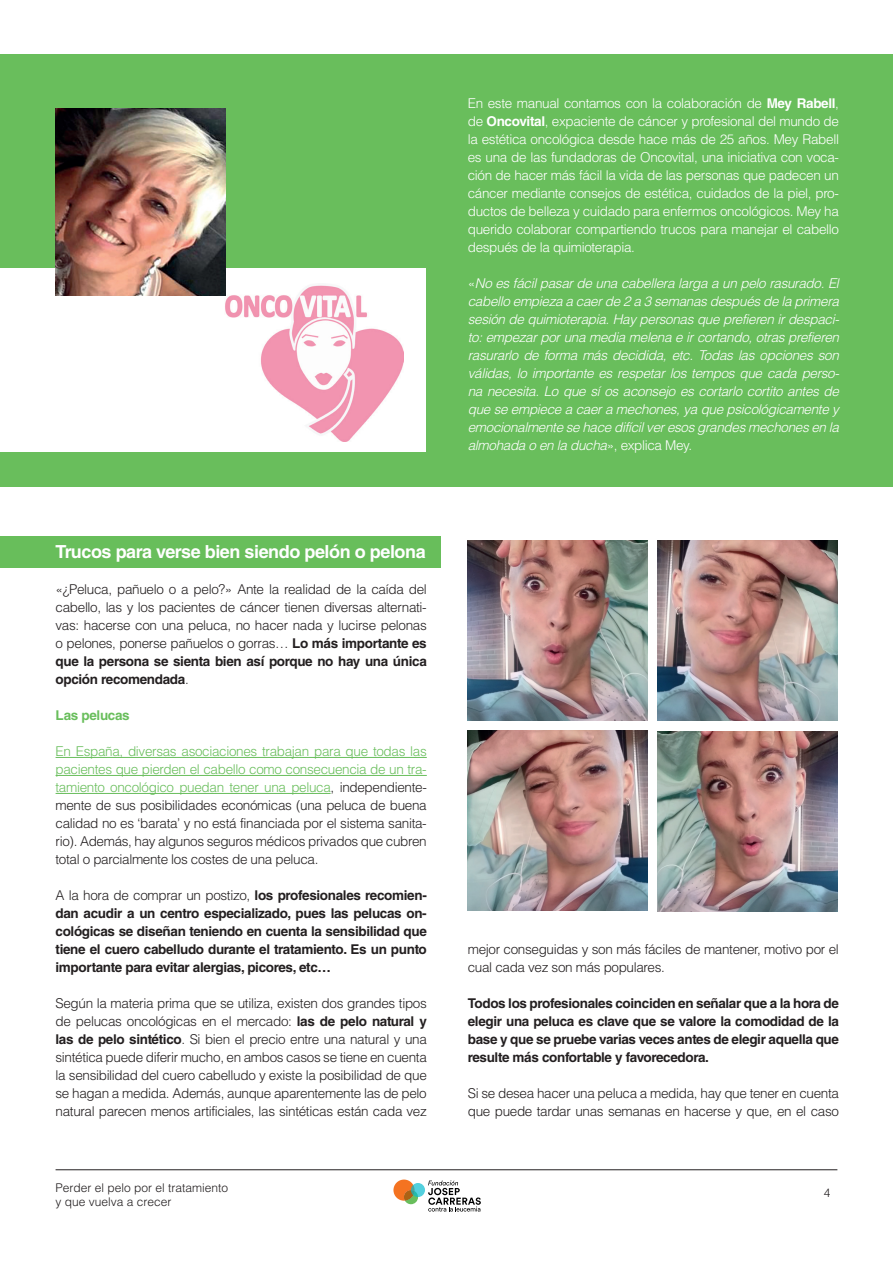
<style>
.page{position:relative;width:893px;height:1263px;background:#fff}
.page>*{position:absolute;margin:0;border:0;box-sizing:border-box;transform-origin:0 0}
.t1{font:700 18px "Helvetica LT Std";letter-spacing:-.025em;color:#fff}
.t2{font:300 13.5px/18px "Helvetica LT Std";letter-spacing:-.025em;color:#231f20;text-align:justify}
.t3{font:italic 300 13.5px/18px "Helvetica LT Std";letter-spacing:-.025em;color:#fff;text-align:justify}
.t4{font:300 13.5px/18px "Helvetica LT Std";letter-spacing:-.025em;color:#fff;text-align:justify}
.t5{font:700 13.5px/18px "Helvetica LT Std";letter-spacing:-.025em;color:#231f20;text-align:justify}
.t6{font:700 13.5px "Helvetica LT Std";letter-spacing:-.025em;color:#69be5c}
.t7{font:300 12px/14.4px "Helvetica LT Std";color:#231f20}
.s1{font-weight:700}
.s2{color:#69be5c}
.s3{font-weight:300}
.s4{font-style:normal}
</style>
<div class="page">
<hr style="left:56px;top:1169px;width:781px;height:1px;background:#231f20">
<svg style="left:428px;top:1180px;width:53px;height:31px"></svg>
<svg style="left:393px;top:1179px;width:25px;height:25px"></svg>
<svg style="left:411px;top:1183px;width:14px;height:14px"></svg>
<div style="left:0;top:536px;width:441px;height:32px;background:#68be5b"></div>
<div style="left:0;top:54px;width:893px;height:432px;background:#69be5c"></div>
<hr style="left:56px;top:757px;width:371px;height:1px;background:#69be5c">
<hr style="left:56px;top:775px;width:371px;height:1px;background:#69be5c">
<hr style="left:56px;top:793px;width:275px;height:1px;background:#69be5c">
<div style="left:0;top:268px;width:425px;height:184px;background:#fff"></div>
<img style="left:225px;top:283px;width:179px;height:158px">
<img style="left:468px;top:540px;width:179px;height:180px">
<img style="left:658px;top:731px;width:180px;height:180px">
<img style="left:658px;top:540px;width:180px;height:180px">
<img style="left:468px;top:731px;width:179px;height:180px">
<img style="left:56px;top:108px;width:169px;height:188px">
<h1 class="t1" style="left:56px;top:541px;width:372px">Trucos para verse bien siendo pelón o pelona</h1>
<p class="t2" style="left:56px;top:580px;width:373px">«¿Peluca, pañuelo o a pelo?» Ante la realidad de la caída del cabello, las y los pacientes de cáncer tienen diversas alternati&shy;vas: hacerse con una peluca, no hacer nada y lucirse pelonas o pelones, ponerse pañuelos o gorras… <span class="s1">Lo más importante es que la persona se sienta bien así porque no hay una única opción recomendada</span>.</p>
<p class="t6" style="left:56px;top:707px;width:76px">Las pelucas</p>
<p class="t2" style="left:56px;top:742px;width:373px"><span class="s2">En España, diversas asociaciones trabajan para que todas las pacientes que pierden el cabello como consecuencia de un tra&shy;tamiento oncológico puedan tener una peluca</span>, independiente&shy;mente de sus posibilidades económicas (una peluca de buena calidad no es ‘barata’ y no está financiada por el sistema sanita&shy;rio). Además, hay algunos seguros médicos privados que cubren total o parcialmente los costes de una peluca.</p>
<p class="t5" style="left:56px;top:886px;width:373px"><span class="s3">A la hora de comprar un postizo,</span> los profesionales recomien&shy;dan acudir a un centro especializado, pues las pelucas on&shy;cológicas se diseñan teniendo en cuenta la sensibilidad que tiene el cuero cabelludo durante el tratamiento. Es un punto importante para evitar alergias, picores, etc…</p>
<p class="t2" style="left:56px;top:994px;width:373px">Según la materia prima que se utiliza, existen dos grandes tipos de pelucas oncológicas en el mercado: <span class="s1">las de pelo natural y las de pelo sintético</span>. Si bien el precio entre una natural y una sintética puede diferir mucho, en ambos casos se tiene en cuenta la sensibilidad del cuero cabelludo y existe la posibilidad de que se hagan a medida. Además, aunque aparentemente las de pelo natural parecen menos artificiales, las sintéticas están cada vez</p>
<p class="t4" style="left:468px;top:94px;width:373px">En este manual contamos con la colaboración de <span class="s1">Mey Rabell</span>, de <span class="s1">Oncovital</span>, expaciente de cáncer y profesional del mundo de la estética oncológica desde hace más de 25 años. Mey Rabell es una de las fundadoras de Oncovital, una iniciativa con voca&shy;ción de hacer más fácil la vida de las personas que padecen un cáncer mediante consejos de estética, cuidados de la piel, pro&shy;ductos de belleza y cuidado para enfermos oncológicos. Mey ha querido colaborar compartiendo trucos para manejar el cabello después de la quimioterapia.</p>
<p class="t3" style="left:468px;top:274px;width:373px"><span class="s4">«</span>No es fácil pasar de una cabellera larga a un pelo rasurado. El cabello empieza a caer de 2 a 3 semanas después de la primera sesión de quimioterapia. Hay personas que prefieren ir despaci&shy;to: empezar por una media melena e ir cortando, otras prefieren rasurarlo de forma más decidida, etc. Todas las opciones son válidas, lo importante es respetar los tempos que cada perso&shy;na necesita. Lo que sí os aconsejo es cortarlo cortito antes de que se empiece a caer a mechones, ya que psicológicamente y emocionalmente se hace difícil ver esos grandes mechones en la almohada o en la ducha<span class="s4">», explica Mey.</span></p>
<p class="t2" style="left:468px;top:940px;width:373px">mejor conseguidas y son más fáciles de mantener, motivo por el cual cada vez son más populares.</p>
<p class="t5" style="left:468px;top:994px;width:373px">Todos los profesionales coinciden en señalar que a la hora de elegir una peluca es clave que se valore la comodidad de la base y que se pruebe varias veces antes de elegir aquella que resulte más confortable y favorecedora.</p>
<p class="t2" style="left:468px;top:1084px;width:373px">Si se desea hacer una peluca a medida, hay que tener en cuenta que puede tardar unas semanas en hacerse y que, en el caso</p>
<p class="t7" style="left:56px;top:1180px;width:174px">Perder el pelo por el tratamiento y que vuelva a crecer</p>
<p class="t7" style="left:824px;top:1186px;width:8px">4</p>
</div>
